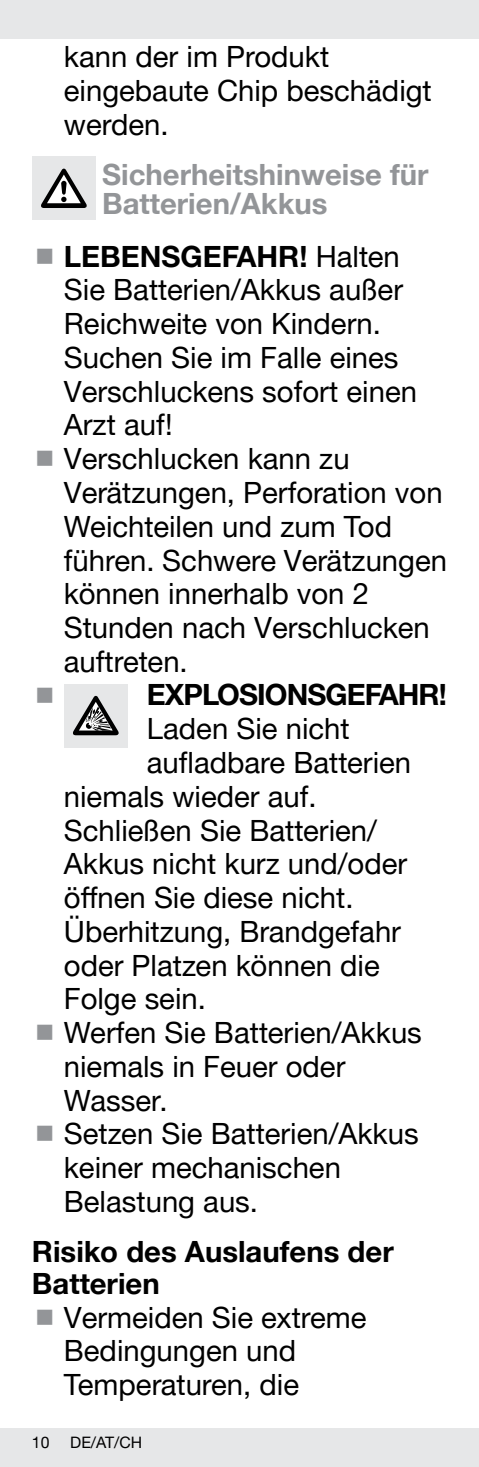
<style>
.page{position:relative;width:479px;height:1467px;background:#fff}
.page>*{position:absolute;margin:0;border:0;box-sizing:border-box;transform-origin:0 0}
.t1{font:29.25px/33.8px "Helvetica Neue Parkside";color:#000}
.t2{font:700 29.25px/29.2px "Helvetica Neue Parkside";color:#939598}
.t3{font:700 29.25px/31.5px "Helvetica Neue Parkside";color:#000}
.t4{font:700 29.25px "Helvetica Neue Parkside";letter-spacing:-.03em;color:#000}
.t5{font:15.75px "Helvetica Neue Parkside";color:#000}
.s1{font-weight:700}
</style>
<div class="page">
<div style="left:0;top:0;width:478px;height:38px;background:#e6e7e8"></div>
<div style="left:0;top:1429px;width:478px;height:38px;background:#e6e7e8"></div>
<div style="left:32px;top:156px;width:64px;height:64px;background:#e6e7e8"></div>
<svg style="left:41px;top:169px;width:46px;height:39px"></svg>
<div style="left:64px;top:684px;width:64px;height:63px;background:#e6e7e8"></div>
<svg style="left:73px;top:696px;width:45px;height:39px"></svg>
<p class="t1" style="left:64px;top:40px;width:369px">kann der im Produkt eingebaute Chip beschädigt werden.</p>
<p class="t2" style="left:102px;top:160px;width:327px">Sicherheitshinweise für<br>Batterien/Akkus</p>
<p class="t1" style="left:64px;top:240px;width:384px"><span class="s1">LEBENSGEFAHR!</span> Halten<br>Sie Batterien/Akkus außer<br>Reichweite von Kindern.<br>Suchen Sie im Falle eines<br>Verschluckens sofort einen<br>Arzt auf!<br>Verschlucken kann zu<br>Verätzungen, Perforation von<br>Weichteilen und zum Tod führen. Schwere Verätzungen können innerhalb von 2<br>Stunden nach Verschlucken auftreten.</p>
<p class="t4" style="left:147px;top:678px;width:301px">EXPLOSIONSGEFAHR!</p>
<p class="t1" style="left:147px;top:712px;width:204px">Laden Sie nicht</p>
<p class="t1" style="left:147px;top:746px;width:266px">aufladbare Batterien</p>
<p class="t1" style="left:64px;top:780px;width:254px">niemals wieder auf.</p>
<p class="t1" style="left:64px;top:814px;width:314px">Schließen Sie Batterien/</p>
<p class="t1" style="left:64px;top:847px;width:344px">Akkus nicht kurz und/oder</p>
<p class="t1" style="left:64px;top:881px;width:291px">öffnen Sie diese nicht.</p>
<p class="t1" style="left:64px;top:915px;width:338px">Überhitzung, Brandgefahr</p>
<p class="t1" style="left:64px;top:949px;width:317px">oder Platzen können die</p>
<p class="t1" style="left:64px;top:982px;width:143px">Folge sein.</p>
<p class="t1" style="left:64px;top:1016px;width:359px">Werfen Sie Batterien/Akkus</p>
<p class="t1" style="left:64px;top:1050px;width:283px">niemals in Feuer oder</p>
<p class="t1" style="left:64px;top:1084px;width:105px">Wasser.</p>
<p class="t1" style="left:64px;top:1117px;width:356px">Setzen Sie Batterien/Akkus</p>
<p class="t1" style="left:64px;top:1151px;width:278px">keiner mechanischen</p>
<p class="t1" style="left:64px;top:1185px;width:195px">Belastung aus.</p>
<p class="t3" style="left:32px;top:1237px;width:363px">Risiko des Auslaufens der<br>Batterien</p>
<p class="t1" style="left:64px;top:1301px;width:304px">Vermeiden Sie extreme<br>Bedingungen und<br>Temperaturen, die</p>
<p class="t5" style="left:32px;top:1433px;width:19px">10</p>
<p class="t5" style="left:70px;top:1433px;width:73px">DE/AT/CH</p>
</div>
